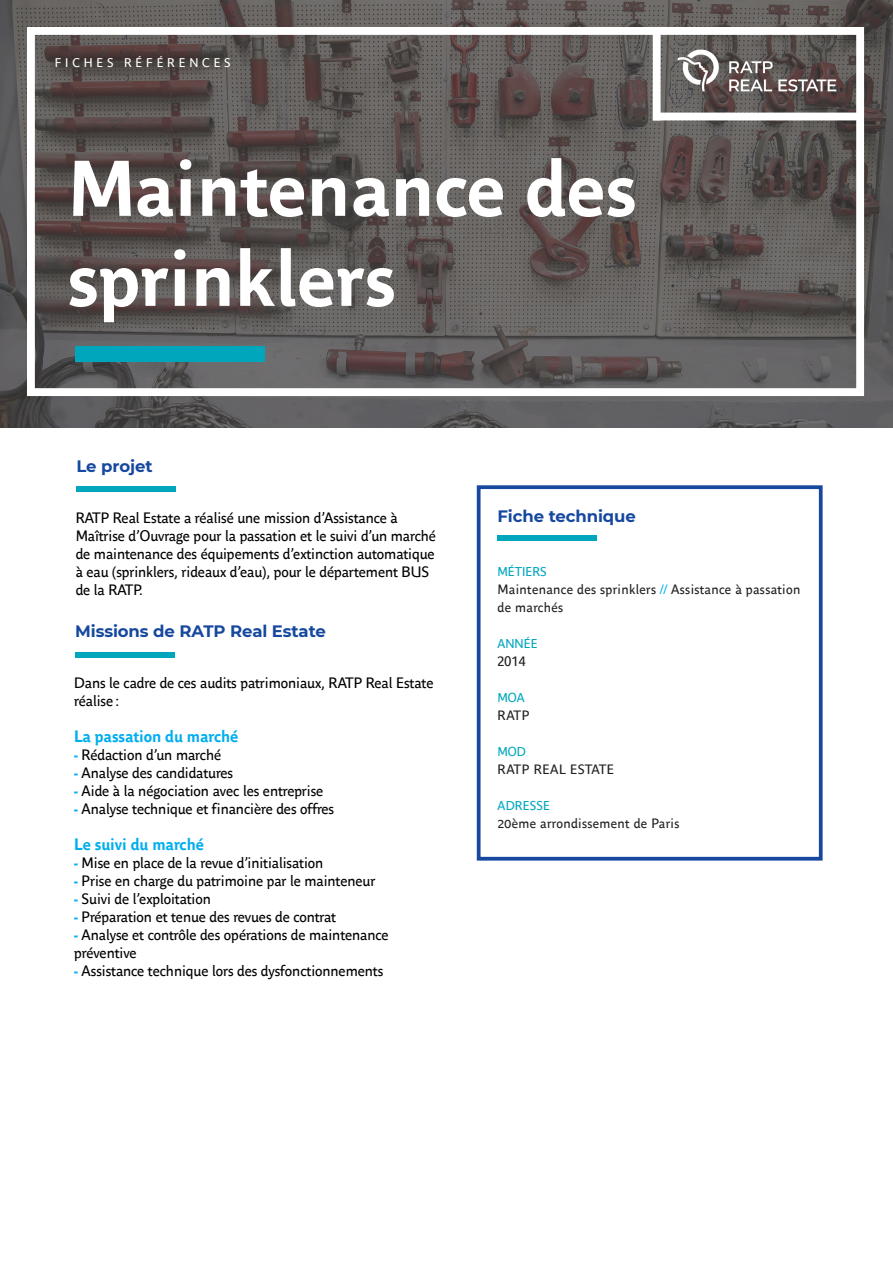
<style>
.page{position:relative;width:893px;height:1263px;background:#fff}
.page>*{position:absolute;margin:0;border:0;box-sizing:border-box;transform-origin:0 0}
.t1{font:700 78px/90px "Parisine Office";color:#fff}
.t2{font:700 16.5px "Montserrat";letter-spacing:-.005em;color:#15489e}
.t3{font:700 16.5px "Parisine Office";letter-spacing:-.005em;color:#00aeef}
.t4{font:15px/18px "Parisine Office";letter-spacing:-.005em;color:#000001}
.t5{font:13.5px/18px "Parisine Office";letter-spacing:.025em;color:#231f20}
.t6{font:12.75px "Parisine Office";color:#00a7bc}
.t7{font:12.6px "Parisine Office";letter-spacing:.3em;color:#fff}
.s1{font-weight:700;color:#00aeef}
.s2{color:#00aeef}
</style>
<div class="page">
<img style="left:0;top:0;width:893px;height:427px">
<div style="left:477px;top:485px;width:346px;height:375px;border:4px solid #15489e"></div>
<div style="left:75px;top:346px;width:190px;height:16px;background:#00a7bc"></div>
<div style="left:497px;top:536px;width:99px;height:5px;background:#00a7bc"></div>
<div style="left:27px;top:27px;width:837px;height:369px;border:8px solid #fff"></div>
<div style="left:653px;top:32px;width:8px;height:88px;background:#fff"></div>
<div style="left:653px;top:113px;width:204px;height:7px;background:#fff"></div>
<div style="left:76px;top:487px;width:100px;height:5px;background:#00a7bc"></div>
<div style="left:75px;top:652px;width:99px;height:5px;background:#00a7bc"></div>
<img style="left:662px;top:36px;width:195px;height:77px">
<p class="t7" style="left:55px;top:53px;width:177px">FICHES RÉFÉRENCES</p>
<p class="t1" style="left:68px;top:140px;width:571px">Maintenance des sprinklers</p>
<p class="t2" style="left:76px;top:454px;width:78px">Le projet</p>
<p class="t4" style="left:76px;top:508px;width:362px">RATP Real Estate a réalisé une mission d’Assistance à Maîtrise d’Ouvrage pour la passation et le suivi d’un marché de maintenance des équipements d’extinction automatique à eau (sprinklers, rideaux d’eau), pour le département BUS de la RATP.</p>
<p class="t2" style="left:75px;top:619px;width:252px">Missions de RATP Real Estate</p>
<p class="t4" style="left:74px;top:673px;width:361px">Dans le cadre de ces audits patrimoniaux, RATP Real Estate réalise :</p>
<p class="t3" style="left:74px;top:724px;width:166px">La passation du marché</p>
<p class="t4" style="left:74px;top:745px;width:148px"><span class="s1">-</span> Rédaction d’un marché</p>
<p class="t4" style="left:74px;top:763px;width:160px"><span class="s1">-</span> Analyse des candidatures</p>
<p class="t4" style="left:74px;top:781px;width:251px"><span class="s1">-</span> Aide à la négociation avec les entreprise</p>
<p class="t4" style="left:74px;top:799px;width:261px"><span class="s1">-</span> Analyse technique et financière des offres</p>
<p class="t3" style="left:74px;top:832px;width:131px">Le suivi du marché</p>
<p class="t4" style="left:74px;top:853px;width:250px"><span class="s1">-</span> Mise en place de la revue d’initialisation</p>
<p class="t4" style="left:74px;top:871px;width:303px"><span class="s1">-</span> Prise en charge du patrimoine par le mainteneur</p>
<p class="t4" style="left:74px;top:889px;width:138px"><span class="s1">-</span> Suivi de l’exploitation</p>
<p class="t4" style="left:74px;top:907px;width:263px"><span class="s1">-</span> Préparation et tenue des revues de contrat</p>
<p class="t4" style="left:74px;top:925px;width:316px"><span class="s1">-</span> Analyse et contrôle des opérations de maintenance préventive</p>
<p class="t4" style="left:74px;top:961px;width:310px"><span class="s1">-</span> Assistance technique lors des dysfonctionnements</p>
<p class="t2" style="left:498px;top:504px;width:140px">Fiche technique</p>
<p class="t6" style="left:498px;top:562px;width:51px">MÉTIERS</p>
<p class="t5" style="left:498px;top:580px;width:304px">Maintenance des sprinklers <span class="s2">//</span> Assistance à passation de marchés</p>
<p class="t6" style="left:498px;top:634px;width:41px">ANNÉE</p>
<p class="t5" style="left:498px;top:652px;width:30px">2014</p>
<p class="t6" style="left:498px;top:688px;width:29px">MOA</p>
<p class="t5" style="left:498px;top:706px;width:33px">RATP</p>
<p class="t6" style="left:498px;top:742px;width:30px">MOD</p>
<p class="t5" style="left:498px;top:760px;width:118px">RATP REAL ESTATE</p>
<p class="t6" style="left:498px;top:796px;width:54px">ADRESSE</p>
<p class="t5" style="left:498px;top:814px;width:183px">20ème arrondissement de Paris</p>
</div>
